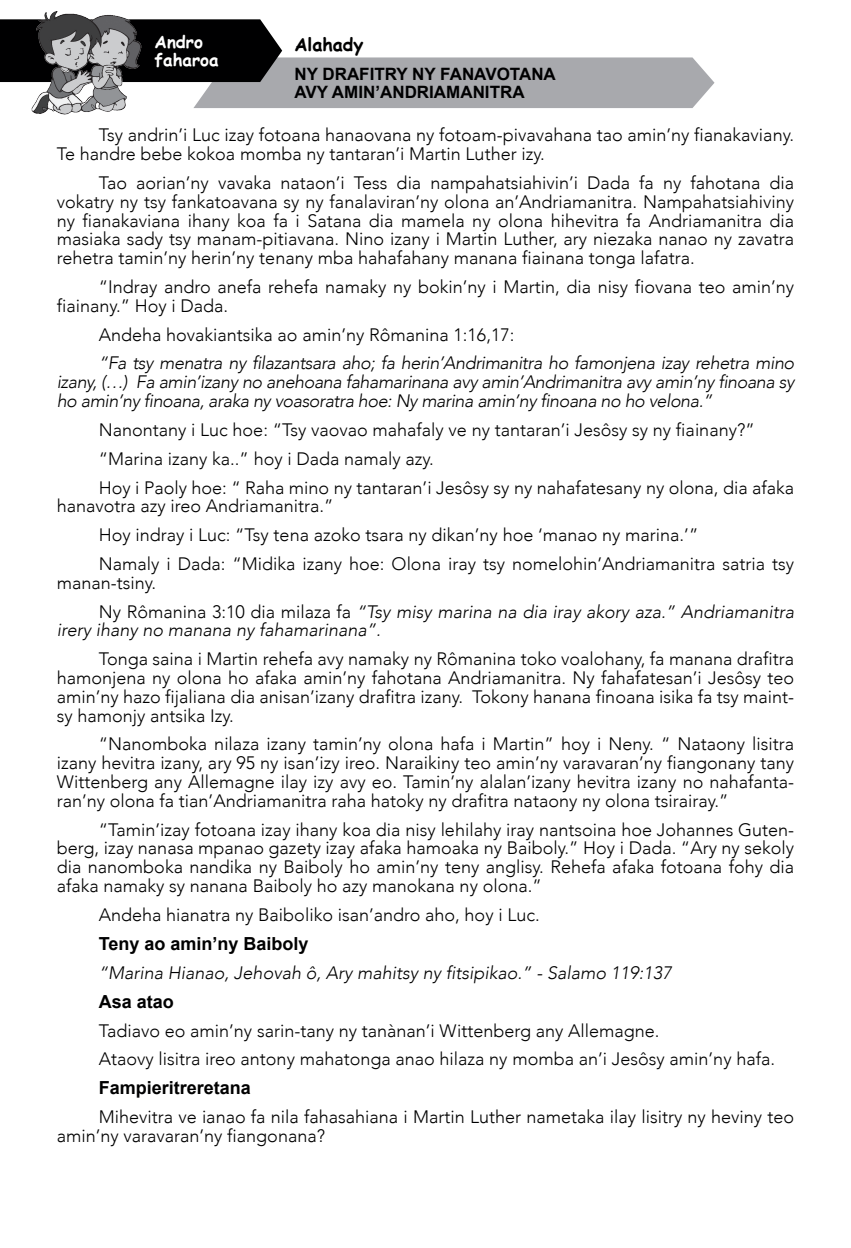
<style>
.page{position:relative;width:851px;height:1248px;background:#fff}
.page>*{position:absolute;margin:0;border:0;box-sizing:border-box;transform-origin:0 0}
.t1{font:300 18px/18.8px "Avenir";color:#000001}
.t2{font:italic 300 18px/18.8px "Avenir";color:#000001;text-align:justify}
.t3{font:700 18px "Arial";color:#000001}
.t4{font:700 18px "Comic Sans MS";color:#000001}
.t5{font:700 17px/18px "Arial";color:#000001}
.t6{font:700 17px/18px "Comic Sans MS";color:#fff}
.s1{font-style:normal}
</style>
<div class="page">
<svg style="left:0;top:19px;width:714px;height:89px"></svg>
<img style="left:32px;top:11px;width:109px;height:103px">
<p class="t6" style="left:155px;top:32px;width:65px">Andro faharoa</p>
<p class="t4" style="left:294px;top:31px;width:71px">Alahady</p>
<p class="t5" style="left:294px;top:65px;width:263px">NY DRAFITRY NY FANAVOTANA<br>AVY AMIN’ANDRIAMANITRA</p>
<p class="t1" style="left:57px;top:126px;width:738px;text-indent:42px">Tsy andrin’i Luc izay fotoana hanaovana ny fotoam-pivavahana tao amin’ny fianakaviany.<br>Te handre bebe kokoa momba ny tantaran’i Martin Luther izy.</p>
<p class="t1" style="left:57px;top:173px;width:739px;text-align:justify;text-indent:42px">Tao aorian’ny vavaka nataon’i Tess dia nampahatsiahivin’i Dada fa ny fahotana dia vokatry ny tsy fankatoavana sy ny fanalaviran’ny olona an’Andriamanitra. Nampahatsiahiviny ny fianakaviana ihany koa fa i Satana dia mamela ny olona hihevitra fa Andriamanitra dia masiaka sady tsy manam-pitiavana. Nino izany i Martin Luther, ary niezaka nanao ny zavatra rehetra tamin’ny herin’ny tenany mba hahafahany manana fiainana tonga lafatra.</p>
<p class="t1" style="left:57px;top:277px;width:739px;text-indent:42px">“Indray andro anefa rehefa namaky ny bokin’ny i Martin, dia nisy fiovana teo amin’ny fiainany.” Hoy i Dada.</p>
<p class="t1" style="left:99px;top:325px;width:417px">Andeha hovakiantsika ao amin’ny Rômanina 1:16,17:</p>
<p class="t2" style="left:57px;top:354px;width:739px;text-indent:42px">“Fa tsy menatra ny filazantsara aho; fa herin’Andrimanitra ho famonjena izay rehetra mino izany, (…) Fa amin’izany no anehoana fahamarinana avy amin’Andrimanitra avy amin’ny finoana sy ho amin’ny finoana, araka ny voasoratra hoe: Ny marina amin’ny finoana no ho velona.”</p>
<p class="t1" style="left:99px;top:415px;width:697px;line-height:28.8px">Nanontany i Luc hoe: “Tsy vaovao mahafaly ve ny tantaran’i Jesôsy sy ny fiainany?” “Marina izany ka..” hoy i Dada namaly azy.<br>Hoy i Paoly hoe: “ Raha mino ny tantaran’i Jesôsy sy ny nahafatesany ny olona, dia afaka</p>
<p class="t1" style="left:99px;top:491px;width:697px;line-height:28.8px;text-indent:-42px">hanavotra azy ireo Andriamanitra.”<br>Hoy indray i Luc: “Tsy tena azoko tsara ny dikan’ny hoe ‘manao ny marina.’”<br>Namaly i Dada: “Midika izany hoe: Olona iray tsy nomelohin’Andriamanitra satria tsy</p>
<p class="t2" style="left:99px;top:568px;width:697px;line-height:28.8px;text-indent:-42px"><span class="s1">manan-tsiny.<br>Ny Rômanina 3:10 dia milaza fa</span> “Tsy misy marina na dia iray akory aza.” Andriamanitra</p>
<p class="t2" style="left:57px;top:620px;width:325px">irery ihany no manana ny fahamarinana”.</p>
<p class="t1" style="left:57px;top:649px;width:739px;text-align:justify;text-indent:42px">Tonga saina i Martin rehefa avy namaky ny Rômanina toko voalohany, fa manana drafitra hamonjena ny olona ho afaka amin’ny fahotana Andriamanitra. Ny fahafatesan’i Jesôsy teo amin’ny hazo fijaliana dia anisan’izany drafitra izany. Tokony hanana finoana isika fa tsy maint&shy;sy hamonjy antsika Izy.</p>
<p class="t1" style="left:57px;top:734px;width:739px;text-align:justify;text-indent:42px">“Nanomboka nilaza izany tamin’ny olona hafa i Martin” hoy i Neny. “ Nataony lisitra izany hevitra izany, ary 95 ny isan’izy ireo. Naraikiny teo amin’ny varavaran’ny fiangonany tany Wittenberg any Allemagne ilay izy avy eo. Tamin’ny alalan’izany hevitra izany no nahafanta&shy;ran’ny olona fa tian’Andriamanitra raha hatoky ny drafitra nataony ny olona tsirairay.”</p>
<p class="t1" style="left:57px;top:820px;width:739px;text-align:justify;text-indent:42px">“Tamin’izay fotoana izay ihany koa dia nisy lehilahy iray nantsoina hoe Johannes Guten&shy;berg, izay nanasa mpanao gazety izay afaka hamoaka ny Baiboly.” Hoy i Dada. “Ary ny sekoly dia nanomboka nandika ny Baiboly ho amin’ny teny anglisy. Rehefa afaka fotoana fohy dia afaka namaky sy nanana Baiboly ho azy manokana ny olona.”</p>
<p class="t1" style="left:99px;top:905px;width:442px">Andeha hianatra ny Baiboliko isan’andro aho, hoy i Luc.</p>
<p class="t3" style="left:99px;top:931px;width:211px">Teny ao amin’ny Baiboly</p>
<p class="t2" style="left:99px;top:963px;width:574px">“Marina Hianao, Jehovah ô, Ary mahitsy ny fitsipikao.” - Salamo 119:137</p>
<p class="t3" style="left:99px;top:989px;width:77px">Asa atao</p>
<p class="t1" style="left:99px;top:1015px;width:677px;line-height:28.8px">Tadiavo eo amin’ny sarin-tany ny tanànan’i Wittenberg any Allemagne.<br>Ataovy lisitra ireo antony mahatonga anao hilaza ny momba an’i Jesôsy amin’ny hafa.</p>
<p class="t3" style="left:99px;top:1075px;width:154px">Fampieritreretana</p>
<p class="t1" style="left:57px;top:1107px;width:739px;text-indent:42px">Mihevitra ve ianao fa nila fahasahiana i Martin Luther nametaka ilay lisitry ny heviny teo amin’ny varavaran’ny fiangonana?</p>
</div>
